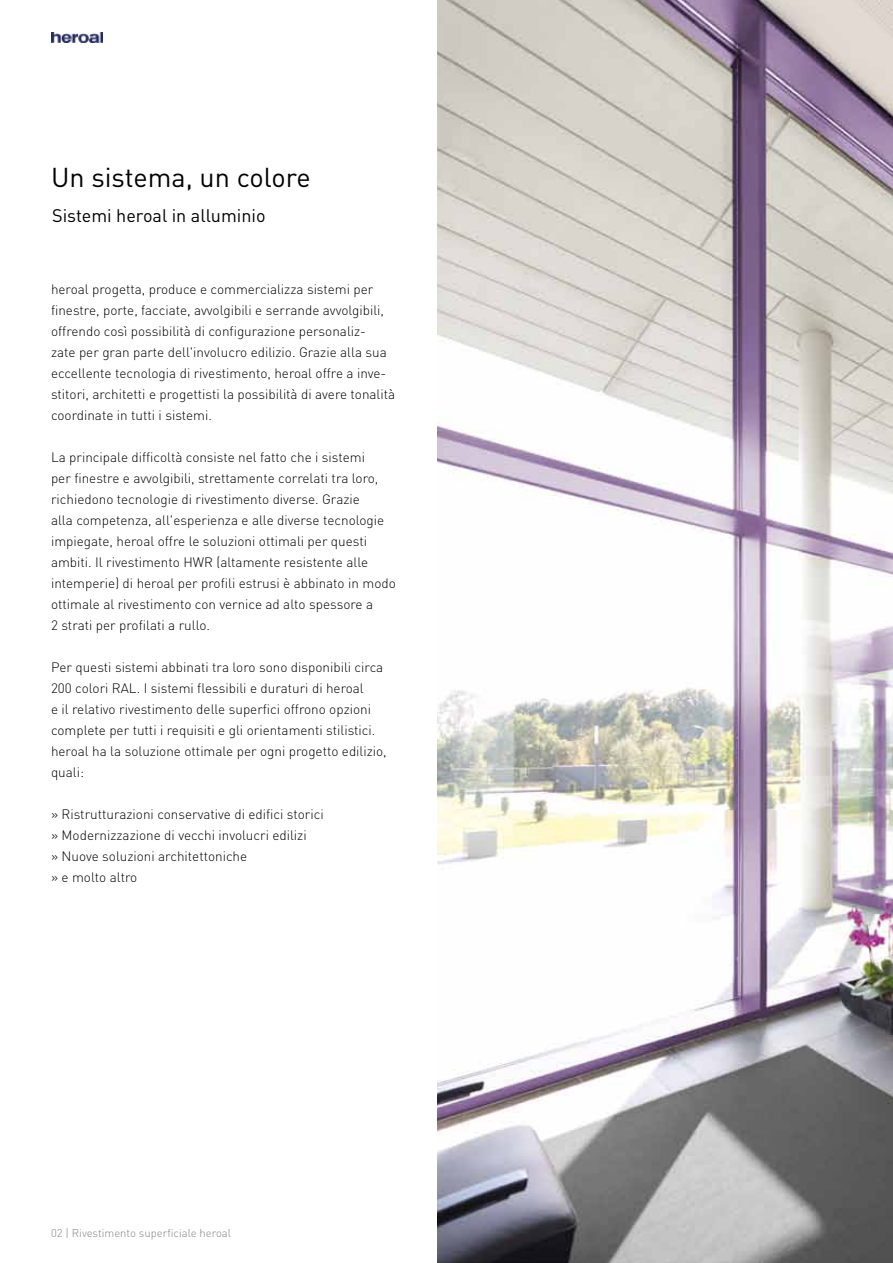
<style>
.page{position:relative;width:893px;height:1263px;background:#fff}
.page>*{position:absolute;margin:0;border:0;box-sizing:border-box;transform-origin:0 0}
.t1{font:27px "DIN Pro";color:#000}
.t2{font:18px "DIN Pro";color:#000}
.t3{font:300 13.5px/21px "DIN Pro";color:#000}
.t4{font:300 11.25px "DIN Pro";color:#808285}
</style>
<div class="page">
<img style="left:51px;top:32px;width:51px;height:11px">
<img style="left:437px;top:0;width:456px;height:1263px">
<h1 class="t1" style="left:51px;top:156px;width:261px">Un sistema, un colore</h1>
<h2 class="t2" style="left:52px;top:201px;width:215px">Sistemi heroal in alluminio</h2>
<p class="t3" style="left:51px;top:278px;width:346px">heroal progetta, produce e commercializza sistemi per finestre, porte, facciate, avvolgibili e serrande avvolgibili, offrendo così possibilità di configurazione personaliz-<br>zate per gran parte dell'involucro edilizio. Grazie alla sua eccellente tecnologia di rivestimento, heroal offre a inve&shy;stitori, architetti e progettisti la possibilità di avere tonalità coordinate in tutti i sistemi.</p>
<p class="t3" style="left:51px;top:446px;width:346px">La principale difficoltà consiste nel fatto che i sistemi<br>per finestre e avvolgibili, strettamente correlati tra loro, richiedono tecnologie di rivestimento diverse. Grazie<br>alla competenza, all'esperienza e alle diverse tecnologie impiegate, heroal offre le soluzioni ottimali per questi ambiti. Il rivestimento HWR (altamente resistente alle intemperie) di heroal per profili estrusi è abbinato in modo ottimale al rivestimento con vernice ad alto spessore a<br>2 strati per profilati a rullo.</p>
<p class="t3" style="left:51px;top:656px;width:337px">Per questi sistemi abbinati tra loro sono disponibili circa 200 colori RAL. I sistemi flessibili e duraturi di heroal<br>e il relativo rivestimento delle superfici offrono opzioni complete per tutti i requisiti e gli orientamenti stilistici. heroal ha la soluzione ottimale per ogni progetto edilizio, quali:</p>
<p class="t3" style="left:51px;top:803px;width:274px">» Ristrutturazioni conservative di edifici storici » Modernizzazione di vecchi involucri edilizi<br>» Nuove soluzioni architettoniche<br>» e molto altro</p>
<p class="t4" style="left:51px;top:1224px;width:182px">02 | Rivestimento superficiale heroal</p>
</div>
